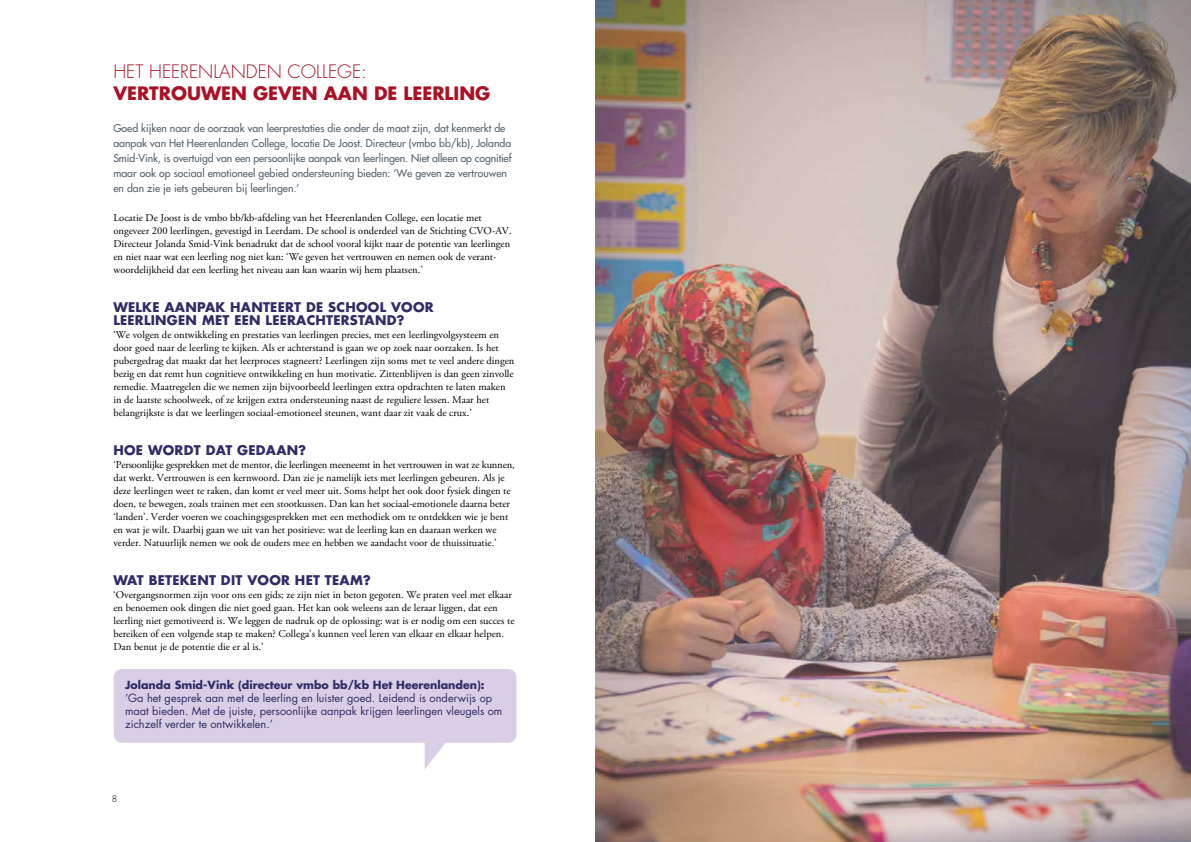
<style>
.page{position:relative;width:1191px;height:842px;background:#fff}
.page>*{position:absolute;margin:0;border:0;box-sizing:border-box;transform-origin:0 0}
.t1{font:700 18px "Futura Std";color:#aa1124}
.t2{font:300 18px "Futura Std";color:#aa1124}
.t3{font:700 13px/13px "Futura Std";letter-spacing:.02em;color:#302c65}
.t4{font:11px/13px "Futura Std";color:#302c65}
.t5{font:700 11px "Futura Std";color:#302c65}
.t6{font:10.5px/13px "Adobe Garamond Pro";color:#000}
.t7{font:500 10.5px/15px "Futura Std";color:#54616c}
.t8{font:300 9px "Futura Std";color:#000}
</style>
<div class="page">
<img style="left:595px;top:0;width:596px;height:842px">
<svg style="left:425px;top:743px;width:20px;height:26px"></svg>
<div style="left:114px;top:669px;width:402px;height:74px;background:#d9cee5;border-radius:9px"></div>
<h1 class="t2" style="left:113px;top:61px;width:255px">HET HEERENLANDEN COLLEGE:</h1>
<h1 class="t1" style="left:113px;top:81px;width:378px">VERTROUWEN GEVEN AAN DE LEERLING</h1>
<p class="t7" style="left:113px;top:121px;width:399px">Goed kijken naar de oorzaak van leerprestaties die onder de maat zijn, dat kenmerkt de aanpak van Het Heerenlanden College, locatie De Joost. Directeur (vmbo bb/kb), Jolanda Smid-Vink, is overtuigd van een persoonlijke aanpak van leerlingen. Niet alleen op cognitief maar ook op sociaal emotioneel gebied ondersteuning bieden: ‘We geven ze vertrouwen en dan zie je iets gebeuren bij leerlingen.’</p>
<p class="t6" style="left:113px;top:212px;width:400px">Locatie De Joost is de vmbo bb/kb-afdeling van het Heerenlanden College, een locatie met ongeveer 200 leerlingen, gevestigd in Leerdam. De school is onderdeel van de Stichting CVO-AV.<br>Directeur Jolanda Smid-Vink benadrukt dat de school vooral kijkt naar de potentie van leerlingen en niet naar wat een leerling nog niet kan: ‘We geven het vertrouwen en nemen ook de verant&shy;woordelijkheid dat een leerling het niveau aan kan waarin wij hem plaatsen.’</p>
<p class="t3" style="left:113px;top:300px;width:322px">WELKE AANPAK HANTEERT DE SCHOOL VOOR<br>LEERLINGEN MET EEN LEERACHTERSTAND?</p>
<p class="t6" style="left:113px;top:329px;width:402px">‘We volgen de ontwikkeling en prestaties van leerlingen precies, met een leerlingvolgsysteem en door goed naar de leerling te kijken. Als er achterstand is gaan we op zoek naar oorzaken. Is het pubergedrag dat maakt dat het leerproces stagneert? Leerlingen zijn soms met te veel andere dingen bezig en dat remt hun cognitieve ontwikkeling en hun motivatie. Zittenblijven is dan geen zinvolle remedie. Maatregelen die we nemen zijn bijvoorbeeld leerlingen extra opdrachten te laten maken in de laatste schoolweek, of ze krijgen extra ondersteuning naast de reguliere lessen. Maar het belangrijkste is dat we leerlingen sociaal-emotioneel steunen, want daar zit vaak de crux.’</p>
<p class="t3" style="left:113px;top:443px;width:194px">HOE WORDT DAT GEDAAN?</p>
<p class="t6" style="left:113px;top:459px;width:403px">‘Persoonlijke gesprekken met de mentor, die leerlingen meeneemt in het vertrouwen in wat ze kunnen, dat werkt. Vertrouwen is een kernwoord. Dan zie je namelijk iets met leerlingen gebeuren. Als je deze leerlingen weet te raken, dan komt er veel meer uit. Soms helpt het ook door fysiek dingen te doen, te bewegen, zoals trainen met een stootkussen. Dan kan het sociaal-emotionele daarna beter ‘landen’. Verder voeren we coachingsgesprekken met een methodiek om te ontdekken wie je bent en wat je wilt. Daarbij gaan we uit van het positieve: wat de leerling kan en daaraan werken we verder. Natuurlijk nemen we ook de ouders mee en hebben we aandacht voor de thuissituatie.’</p>
<p class="t3" style="left:113px;top:573px;width:259px">WAT BETEKENT DIT VOOR HET TEAM?</p>
<p class="t6" style="left:113px;top:589px;width:402px">‘Overgangsnormen zijn voor ons een gids; ze zijn niet in beton gegoten. We praten veel met elkaar en benoemen ook dingen die niet goed gaan. Het kan ook weleens aan de leraar liggen, dat een leerling niet gemotiveerd is. We leggen de nadruk op de oplossing: wat is er nodig om een succes te bereiken of een volgende stap te maken? Collega’s kunnen veel leren van elkaar en elkaar helpen.<br>Dan benut je de potentie die er al is.’</p>
<p class="t5" style="left:125px;top:678px;width:361px">Jolanda Smid-Vink (directeur vmbo bb/kb Het Heerenlanden):</p>
<p class="t4" style="left:125px;top:692px;width:379px">‘Ga het gesprek aan met de leerling en luister goed. Leidend is onderwijs op maat bieden. Met de juiste, persoonlijke aanpak krijgen leerlingen vleugels om zichzelf verder te ontwikkelen.’</p>
<p class="t8" style="left:112px;top:793px;width:7px">8</p>
</div>
